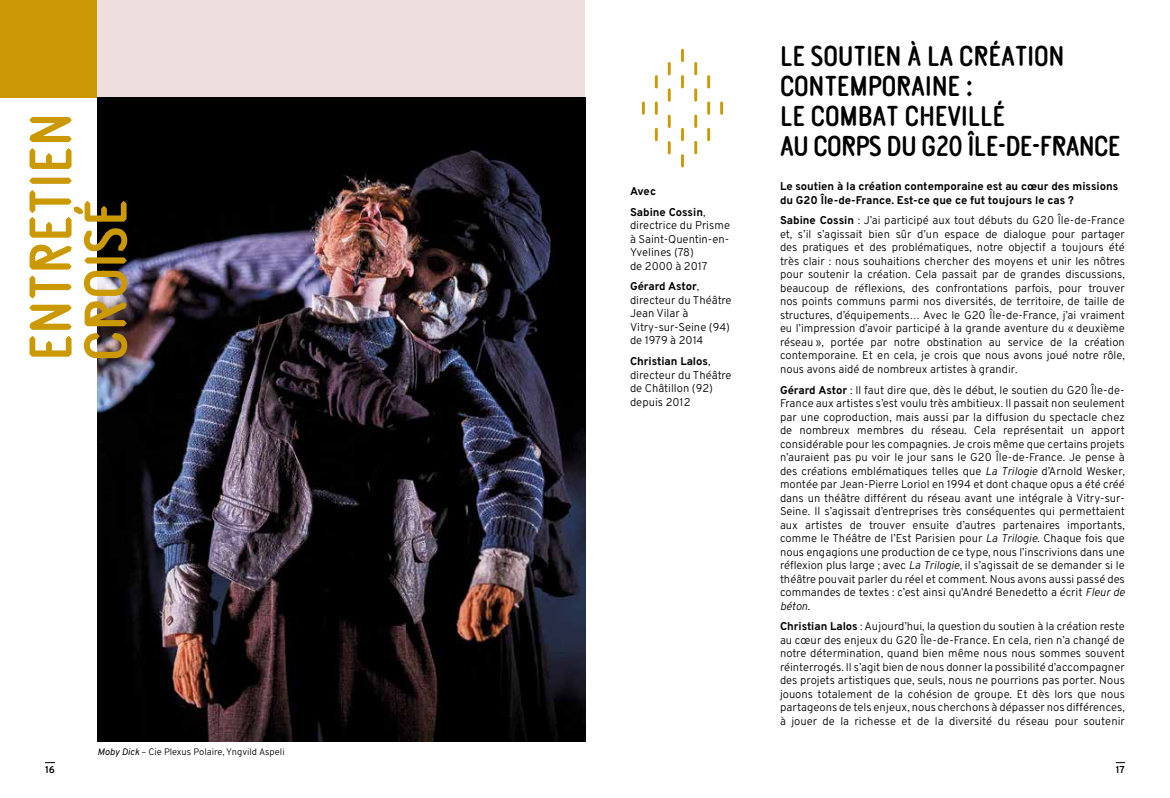
<style>
.page{position:relative;width:1170px;height:798px;background:#fff}
.page>*{position:absolute;margin:0;border:0;box-sizing:border-box;transform-origin:0 0}
.t1{font:condensed 60px/55px "G20";color:#cb9904}
.t2{font:condensed 28.75px/30px "G20";letter-spacing:-.01em;color:#000}
.t3{font:11.25px/13.5px "Overpass";color:#000;text-align:justify}
.t4{font:700 11.25px/13.5px "Overpass";color:#000}
.t5{font:600 10px "Overpass";color:#000}
.t6{font:9.38px "Overpass";color:#000}
.s1{font-style:italic}
.s2{font-weight:400}
.s3{font-weight:700}
</style>
<div class="page">
<div style="left:0;top:0;width:97px;height:97px;background:#cb9904"></div>
<div style="left:97px;top:0;width:488px;height:97px;background:#eedede"></div>
<img style="left:97px;top:97px;width:488px;height:644px">
<svg style="left:707px;top:75px;width:3px;height:13px"></svg>
<svg style="left:654px;top:75px;width:3px;height:13px"></svg>
<svg style="left:694px;top:62px;width:3px;height:13px"></svg>
<svg style="left:681px;top:49px;width:3px;height:13px"></svg>
<svg style="left:681px;top:75px;width:3px;height:13px"></svg>
<svg style="left:681px;top:128px;width:3px;height:13px"></svg>
<svg style="left:667px;top:141px;width:3px;height:13px"></svg>
<svg style="left:667px;top:115px;width:3px;height:13px"></svg>
<svg style="left:667px;top:88px;width:3px;height:14px"></svg>
<svg style="left:667px;top:62px;width:3px;height:13px"></svg>
<svg style="left:681px;top:154px;width:3px;height:13px"></svg>
<svg style="left:694px;top:88px;width:3px;height:14px"></svg>
<svg style="left:694px;top:115px;width:3px;height:13px"></svg>
<svg style="left:694px;top:141px;width:3px;height:13px"></svg>
<svg style="left:642px;top:101px;width:2px;height:14px"></svg>
<svg style="left:654px;top:101px;width:3px;height:14px"></svg>
<svg style="left:707px;top:128px;width:3px;height:13px"></svg>
<svg style="left:654px;top:128px;width:3px;height:13px"></svg>
<svg style="left:720px;top:101px;width:3px;height:14px"></svg>
<svg style="left:707px;top:101px;width:3px;height:14px"></svg>
<h1 class="t1" style="left:24px;top:361px;width:249px;rotate:-90deg">ENTRETIEN<br>CROISÉ</h1>
<p class="t6" style="left:97px;top:743px;width:189px"><span class="s1">Moby Dick</span> – Cie Plexus Polaire, Yngvild Aspeli</p>
<p class="t4" style="left:630px;top:180px;width:77px;line-height:20.6px">Avec<br>Sabine Cossin<span class="s2">,</span></p>
<p class="t3" style="left:630px;top:218px;width:101px;text-align:left">directrice du Prisme à Saint-Quentin-en-<br>Yvelines (78)<br>de 2000 à 2017</p>
<p class="t3" style="left:630px;top:279px;width:103px;text-align:left"><span class="s3">Gérard Astor</span>, directeur du Théâtre<br>Jean Vilar à<br>Vitry-sur-Seine (94) de 1979 à 2014</p>
<p class="t3" style="left:630px;top:354px;width:103px;text-align:left"><span class="s3">Christian Lalos</span>, directeur du Théâtre de Châtillon (92) depuis 2012</p>
<h2 class="t2" style="left:780px;top:41px;width:342px">LE SOUTIEN À LA CRÉATION<br>CONTEMPORAINE :<br>LE COMBAT CHEVILLÉ<br>AU CORPS DU G20 ÎLE-DE-FRANCE</h2>
<p class="t4" style="left:780px;top:179px;width:340px">Le soutien à la création contemporaine est au cœur des missions du G20 Île-de-France. Est-ce que ce fut toujours le cas ?</p>
<p class="t3" style="left:780px;top:213px;width:346px"><span class="s3">Sabine Cossin</span> : J’ai participé aux tout débuts du G20 Île-de-France et, s’il s’agissait bien sûr d’un espace de dialogue pour partager des pratiques et des problématiques, notre objectif a toujours été très clair : nous souhaitions chercher des moyens et unir les nôtres pour soutenir la création. Cela passait par de grandes discussions, beaucoup de réflexions, des confrontations parfois, pour trouver nos points communs parmi nos diversités, de territoire, de taille de structures, d’équipements… Avec le G20 Île-de-France, j’ai vraiment eu l’impression d’avoir participé à la grande aventure du « deuxième réseau », portée par notre obstination au service de la création contemporaine. Et en cela, je crois que nous avons joué notre rôle, nous avons aidé de nombreux artistes à grandir.</p>
<p class="t3" style="left:780px;top:382px;width:346px"><span class="s3">Gérard Astor</span> : Il faut dire que, dès le début, le soutien du G20 Île-de-France aux artistes s’est voulu très ambitieux. Il passait non seulement par une coproduction, mais aussi par la diffusion du spectacle chez de nombreux membres du réseau. Cela représentait un apport considérable pour les compagnies. Je crois même que certains projets n’auraient pas pu voir le jour sans le G20 Île-de-France. Je pense à des créations emblématiques telles que <span class="s1">La Trilogie</span> d’Arnold Wesker, montée par Jean-Pierre Loriol en 1994 et dont chaque opus a été créé dans un théâtre différent du réseau avant une intégrale à Vitry-sur-Seine. Il s’agissait d’entreprises très conséquentes qui permettaient aux artistes de trouver ensuite d’autres partenaires importants, comme le Théâtre de l’Est Parisien pour <span class="s1">La Trilogie</span>. Chaque fois que nous engagions une production de ce type, nous l’inscrivions dans une réflexion plus large ; avec <span class="s1">La Trilogie</span>, il s’agissait de se demander si le théâtre pouvait parler du réel et comment. Nous avons aussi passé des commandes de textes : c’est ainsi qu’André Benedetto a écrit <span class="s1">Fleur de béton</span>.</p>
<p class="t3" style="left:780px;top:619px;width:346px"><span class="s3">Christian Lalos</span> : Aujourd’hui, la question du soutien à la création reste au cœur des enjeux du G20 Île-de-France. En cela, rien n’a changé de notre détermination, quand bien même nous nous sommes souvent réinterrogés. Il s’agit bien de nous donner la possibilité d’accompagner des projets artistiques que, seuls, nous ne pourrions pas porter. Nous jouons totalement de la cohésion de groupe. Et dès lors que nous partageons de tels enjeux, nous cherchons à dépasser nos différences, à jouer de la richesse et de la diversité du réseau pour soutenir</p>
<p class="t5" style="left:45px;top:761px;width:11px">16</p>
<p class="t5" style="left:1115px;top:761px;width:11px">17</p>
</div>
